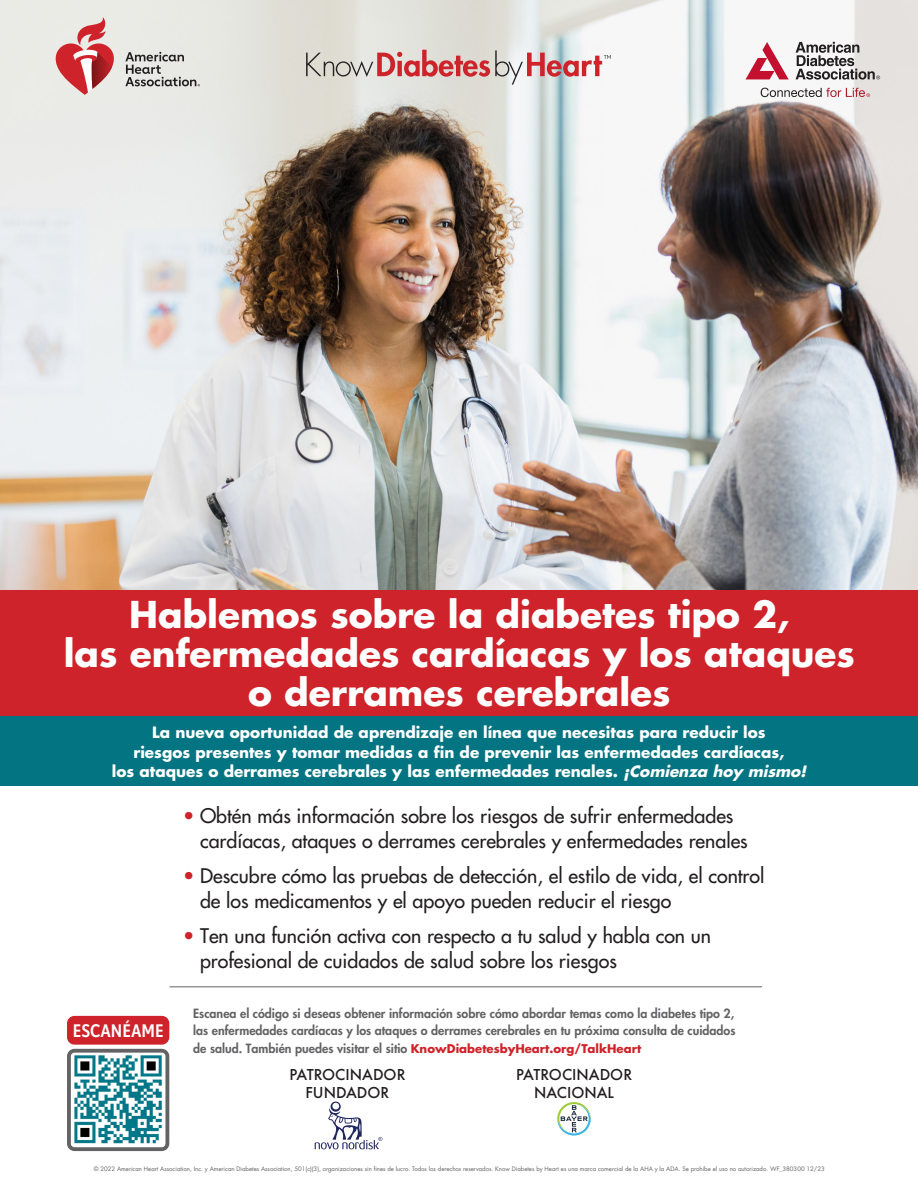
<style>
.page{position:relative;width:918px;height:1188px;background:#fff}
.page>*{position:absolute;margin:0;border:0;box-sizing:border-box;transform-origin:0 0}
.Paragraph_Style_1{font:700 36px/39px "Futura Std";color:#fff;text-align:center}
.Paragraph_Style_1-2{font:500 19.65px/25.2px "Futura Std";color:#231f20}
.t1{font:700 18px "Lub Dub Condensed";color:#fff}
.t2{font:500 16.5px/18px "Futura";color:#231f20;text-align:center}
.Paragraph_Style_1-3{font:700 15.15px/19.4px "Futura Std";color:#fff;text-align:center}
.Paragraph_Style_1-4{font:800 12.45px/17.7px "Futura Std";color:#636366;text-align:justify}
.t3{font:6px "Futura Std";color:#636366}
.s1{font-style:italic}
.s2{color:#ce232a}
.s3{font-weight:700;font-size:11.7px;color:#ce232a}
</style>
<div class="page">
<img style="left:0;top:0;width:918px;height:590px">
<div style="left:0;top:590px;width:918px;height:126px;background:#ce232a"></div>
<svg style="left:557px;top:1102px;width:34px;height:34px"></svg>
<svg style="left:315px;top:1102px;width:67px;height:47px"></svg>
<svg style="left:125px;top:52px;width:75px;height:34px;background:#babab6"></svg>
<svg style="left:52px;top:17px;width:64px;height:78px;background:#db9999"></svg>
<svg style="left:745px;top:42px;width:44px;height:37px"></svg>
<svg style="left:796px;top:42px;width:84px;height:38px"></svg>
<svg style="left:761px;top:88px;width:109px;height:9px"></svg>
<svg style="left:306px;top:50px;width:305px;height:35px;background:#d6b7b5"></svg>
<svg style="left:67px;top:1016px;width:102px;height:135px"></svg>
<hr style="left:170px;top:986px;width:592px;height:1px;background:#636366">
<div style="left:0;top:716px;width:918px;height:70px;background:#037481"></div>
<h1 class="Paragraph_Style_1" style="left:64px;top:595px;width:793px">Hablemos sobre la diabetes tipo 2,<br>las enfermedades cardíacas y los ataques o derrames cerebrales</h1>
<h1 class="Paragraph_Style_1-3" style="left:112px;top:723px;width:700px">La nueva oportunidad de aprendizaje en línea que necesitas para reducir los<br>riesgos presentes y tomar medidas a fin de prevenir las enfermedades cardíacas,<br>los ataques o derrames cerebrales y las enfermedades renales. <span class="s1">¡Comienza hoy mismo!</span></h1>
<p class="t1" style="left:73px;top:1020px;width:92px">ESCANÉAME</p>
<h1 class="Paragraph_Style_1-2" style="left:200px;top:803px;width:549px;text-indent:-17px"><span class="s2">•</span> Obtén más información sobre los riesgos de sufrir enfermedades cardíacas, ataques o derrames cerebrales y enfermedades renales</h1>
<h1 class="Paragraph_Style_1-2" style="left:200px;top:863px;width:566px;text-indent:-17px"><span class="s2">•</span> Descubre cómo las pruebas de detección, el estilo de vida, el control de los medicamentos y el apoyo pueden reducir el riesgo</h1>
<h1 class="Paragraph_Style_1-2" style="left:200px;top:923px;width:513px;text-indent:-17px"><span class="s2">•</span> Ten una función activa con respecto a tu salud y habla con un profesional de cuidados de salud sobre los riesgos</h1>
<h1 class="Paragraph_Style_1-4" style="left:193px;top:1004px;width:544px">Escanea el código si deseas obtener información sobre cómo abordar temas como la diabetes tipo 2, las enfermedades cardíacas y los ataques o derrames cerebrales en tu próxima consulta de cuidados de salud. También puedes visitar el sitio <span class="s3">KnowDiabetesbyHeart.org/TalkHeart</span></h1>
<p class="t2" style="left:289px;top:1064px;width:118px">PATROCINADOR<br>FUNDADOR</p>
<p class="t2" style="left:516px;top:1064px;width:118px">PATROCINADOR<br>NACIONAL</p>
<p class="t3" style="left:94px;top:1165px;width:732px">© 2022 American Heart Association, Inc. y American Diabetes Association, 501(c)(3), organizaciones sin fines de lucro. Todos los derechos reservados. Know Diabetes by Heart es una marca comercial de la AHA y la ADA. Se prohíbe el uso no autorizado. WF_380300 12/23</p>
</div>
